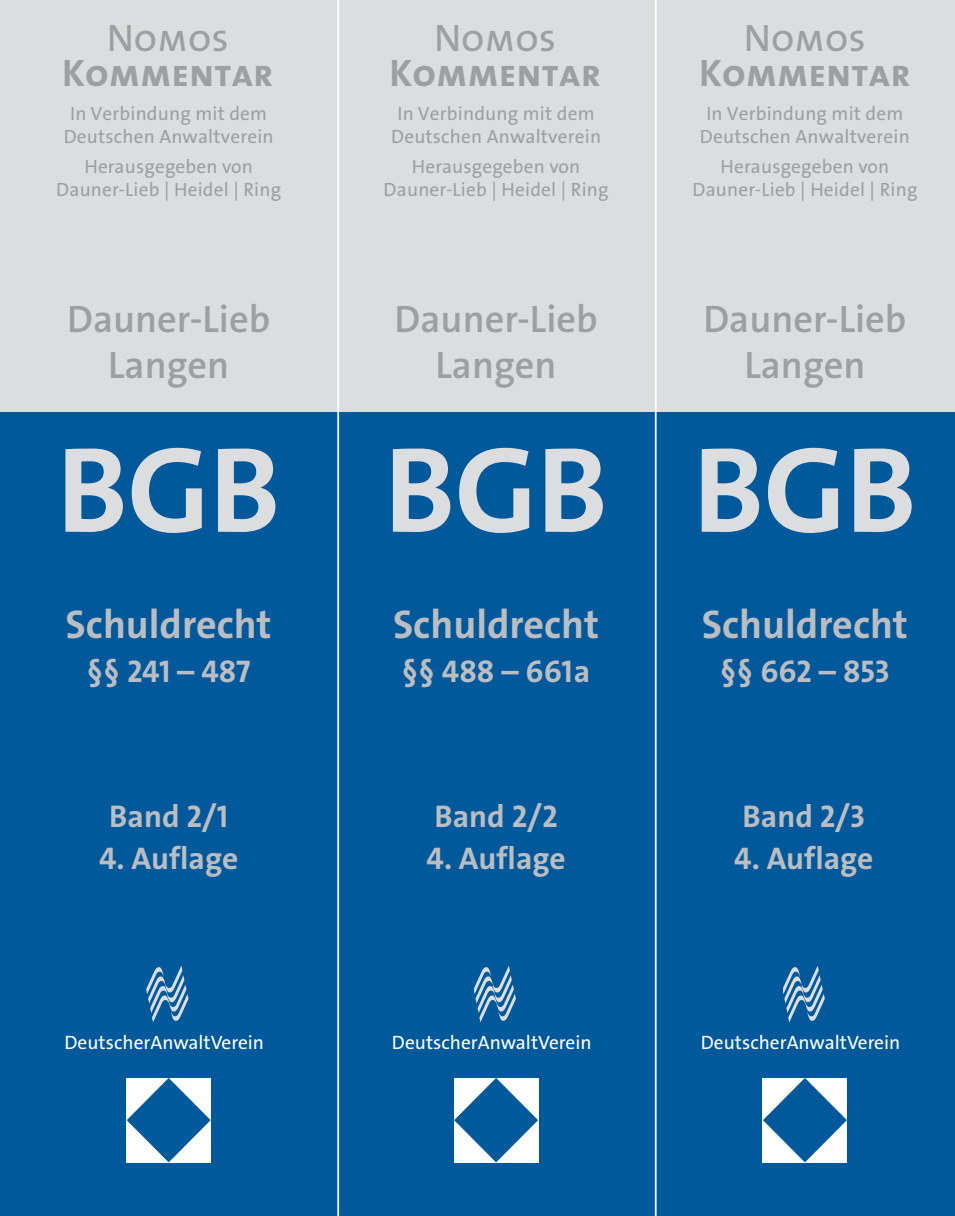
<style>
.page{position:relative;width:955px;height:1216px;background:#fff}
.page>*{position:absolute;margin:0;border:0;box-sizing:border-box;transform-origin:0 0}
.t1{font:700 122.5px "The Sans Os F";letter-spacing:-.005em;color:#dcdddf}
.t2{font:700 40.25px "The Sans Os F";color:#bcbdc0}
.t3{font:600 38.5px/45.5px "The Sans Os F";color:#9d9fa2;text-align:center}
.t4{font:38.5px "The Mix Bold Caps";color:#9d9fa2}
.t5{font:38.5px "The Mix Caps";color:#9d9fa2}
.t6{font:700 31.5px "The Sans Os F";color:#bcbdc0}
.t7{font:19.43px "The Sans Os F";color:#fff}
.t8{font:19.25px/22.8px "The Sans Os F";letter-spacing:.01em;color:#9d9fa2;text-align:center}
</style>
<div class="page">
<div style="left:0;top:407px;width:337px;height:808px;background:#00599b"></div>
<div style="left:0;top:0;width:337px;height:412px;background:#dcdddf"></div>
<svg style="left:127px;top:1078px;width:84px;height:84px"></svg>
<svg style="left:147px;top:965px;width:42px;height:57px"></svg>
<div style="left:337px;top:407px;width:318px;height:808px;background:#00599b"></div>
<div style="left:337px;top:0;width:318px;height:412px;background:#dcdddf"></div>
<svg style="left:454px;top:1078px;width:84px;height:84px"></svg>
<svg style="left:474px;top:965px;width:42px;height:57px"></svg>
<div style="left:655px;top:407px;width:300px;height:808px;background:#00599b"></div>
<div style="left:655px;top:0;width:300px;height:412px;background:#dcdddf"></div>
<svg style="left:763px;top:1078px;width:84px;height:84px"></svg>
<svg style="left:783px;top:965px;width:42px;height:57px"></svg>
<hr style="left:337px;top:0;width:2px;height:1215px;background:#fff">
<hr style="left:655px;top:0;width:2px;height:1215px;background:#fff">
<h3 class="t5" style="left:107px;top:14px;width:124px">Nomos</h3>
<h3 class="t4" style="left:62px;top:49px;width:213px">Kommentar</h3>
<p class="t8" style="left:64px;top:102px;width:211px">In Verbindung mit dem<br>Deutschen Anwaltverein</p>
<p class="t8" style="left:56px;top:155px;width:226px">Herausgegeben von<br>Dauner-Lieb | Heidel | Ring</p>
<h3 class="t3" style="left:67px;top:297px;width:205px">Dauner-Lieb<br>Langen</h3>
<h1 class="t1" style="left:57px;top:411px;width:225px">BGB</h1>
<h2 class="t2" style="left:66px;top:599px;width:208px">Schuldrecht</h2>
<h3 class="t6" style="left:87px;top:651px;width:165px">§§ 241 – 487</h3>
<h3 class="t6" style="left:109px;top:796px;width:120px">Band 2/1</h3>
<h3 class="t6" style="left:99px;top:837px;width:141px">4. Auflage</h3>
<p class="t7" style="left:64px;top:1029px;width:201px">DeutscherAnwaltVerein</p>
<h3 class="t5" style="left:434px;top:14px;width:124px">Nomos</h3>
<h3 class="t4" style="left:390px;top:49px;width:213px">Kommentar</h3>
<p class="t8" style="left:391px;top:102px;width:211px">In Verbindung mit dem<br>Deutschen Anwaltverein</p>
<p class="t8" style="left:384px;top:155px;width:226px">Herausgegeben von<br>Dauner-Lieb | Heidel | Ring</p>
<h3 class="t3" style="left:395px;top:297px;width:205px">Dauner-Lieb<br>Langen</h3>
<h1 class="t1" style="left:384px;top:411px;width:225px">BGB</h1>
<h2 class="t2" style="left:393px;top:599px;width:208px">Schuldrecht</h2>
<h3 class="t6" style="left:402px;top:651px;width:190px">§§ 488 – 661a</h3>
<h3 class="t6" style="left:434px;top:796px;width:125px">Band 2/2</h3>
<h3 class="t6" style="left:427px;top:837px;width:141px">4. Auflage</h3>
<p class="t7" style="left:392px;top:1029px;width:201px">DeutscherAnwaltVerein</p>
<h3 class="t5" style="left:744px;top:14px;width:124px">Nomos</h3>
<h3 class="t4" style="left:699px;top:49px;width:213px">Kommentar</h3>
<p class="t8" style="left:700px;top:102px;width:211px">In Verbindung mit dem<br>Deutschen Anwaltverein</p>
<p class="t8" style="left:692px;top:155px;width:226px">Herausgegeben von<br>Dauner-Lieb | Heidel | Ring</p>
<h3 class="t3" style="left:703px;top:297px;width:205px">Dauner-Lieb<br>Langen</h3>
<h1 class="t1" style="left:693px;top:411px;width:225px">BGB</h1>
<h2 class="t2" style="left:702px;top:599px;width:208px">Schuldrecht</h2>
<h3 class="t6" style="left:720px;top:651px;width:171px">§§ 662 – 853</h3>
<h3 class="t6" style="left:743px;top:796px;width:124px">Band 2/3</h3>
<h3 class="t6" style="left:734px;top:837px;width:141px">4. Auflage</h3>
<p class="t7" style="left:701px;top:1029px;width:201px">DeutscherAnwaltVerein</p>
</div>
